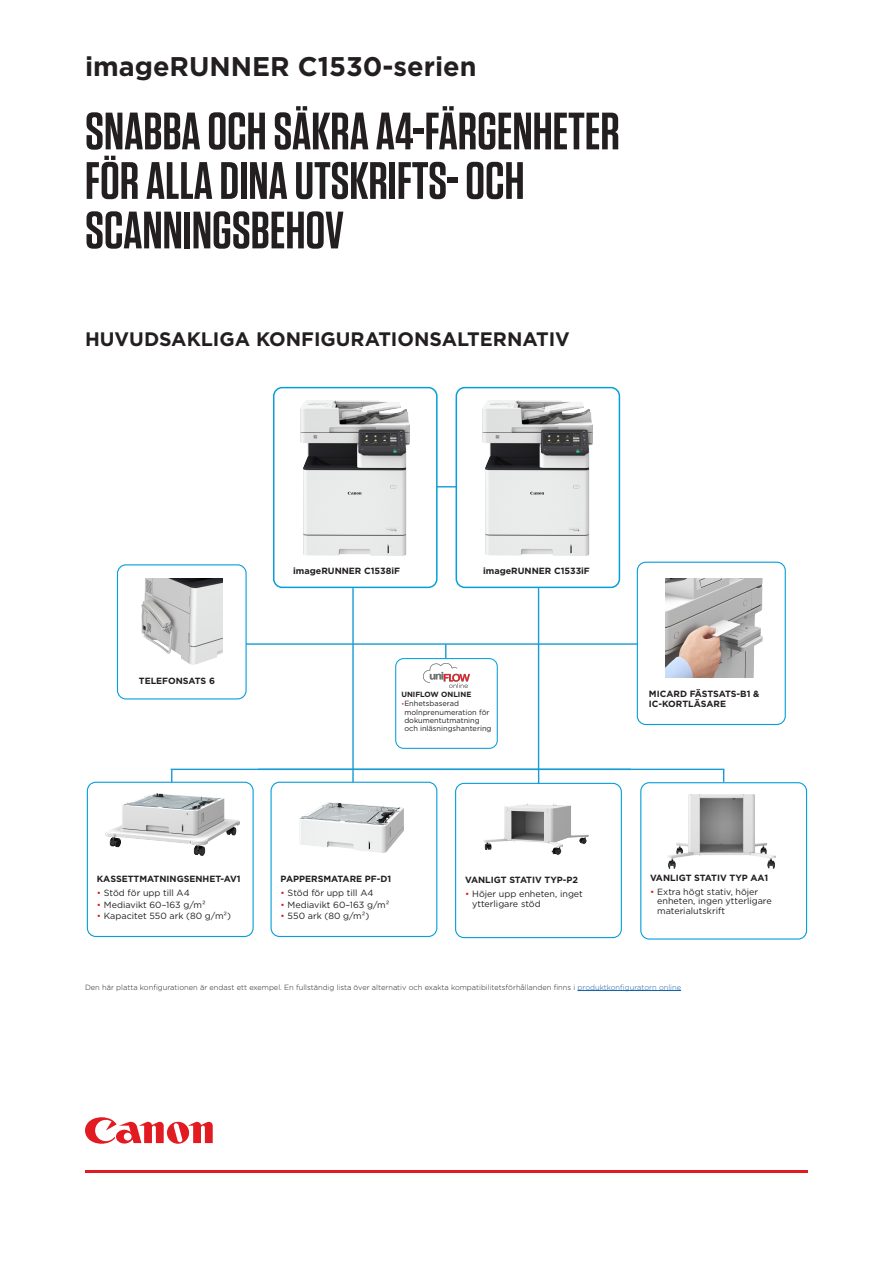
<style>
.page{position:relative;width:893px;height:1263px;background:#fff}
.page>*{position:absolute;margin:0;border:0;box-sizing:border-box;transform-origin:0 0}
.COVER_HEADER_LARGE{font:600 52.5px/49.5px "Tungsten";color:#231f20}
.HEADER_B{font:700 27px "Gotham";color:#231f20}
.HEADER_B-2{font:700 19.5px "Gotham";color:#231f20}
.COVER_HEADER_SMALL{font:9px/9.8px "Gotham";color:#231f20}
.BODY_BULLETS{font:700 9px/10.5px "Gotham";color:#231f20}
.HEADER_B-3{font:700 9px "Gotham";color:#231f20}
.COVER_HEADER_SMALL-2{font:700 9px "Gotham";color:#231f20}
.BODY_BULLETS-2{font:9px "Gotham";color:#231f20}
.t1{font:300 7.5px "Gotham";color:#231f20}
.COVER_HEADER_SMALL-3{font:7.5px/8.2px "Gotham";color:#231f20}
.COVER_HEADER_SMALL-4{font:700 7.5px "Gotham";color:#231f20}
.s1{font-size:6px;color:#e21a21}
.s2{color:#e21a21}
.s3{color:#175d9e}
</style>
<div class="page">
<svg style="left:85px;top:1117px;width:128px;height:27px"></svg>
<hr style="left:85px;top:1170px;width:723px;height:3px;background:#e21a21">
<div style="left:117px;top:564px;width:130px;height:135px;border:1px solid #069edb;border-radius:9px"></div>
<div style="left:637px;top:562px;width:149px;height:163px;border:1px solid #069edb;border-radius:9px"></div>
<div style="left:273px;top:387px;width:165px;height:201px;border:2px solid #069edb;border-radius:9px"></div>
<div style="left:456px;top:387px;width:164px;height:201px;border:2px solid #069edb;border-radius:9px"></div>
<img style="left:300px;top:401px;width:110px;height:155px">
<img style="left:483px;top:401px;width:109px;height:155px">
<img style="left:666px;top:579px;width:97px;height:98px">
<img style="left:142px;top:579px;width:80px;height:86px">
<hr style="left:578px;top:990px;width:103px;height:1px;background:#175d9e">
<hr style="left:246px;top:643px;width:391px;height:2px;background:#199bd4">
<hr style="left:352px;top:588px;width:2px;height:181px;background:#199bd4">
<hr style="left:538px;top:588px;width:1px;height:181px;background:#199bd4">
<svg style="left:436px;top:486px;width:20px;height:1px"></svg>
<img style="left:423px;top:664px;width:47px;height:23px">
<div style="left:395px;top:658px;width:103px;height:91px;border:1px solid #069edb;border-radius:8px"></div>
<svg style="left:445px;top:645px;width:1px;height:14px"></svg>
<div style="left:87px;top:782px;width:167px;height:155px;border:1px solid #069edb;border-radius:9px"></div>
<div style="left:271px;top:782px;width:166px;height:155px;border:1px solid #069edb;border-radius:9px"></div>
<img style="left:299px;top:802px;width:105px;height:50px">
<img style="left:105px;top:794px;width:134px;height:62px">
<div style="left:455px;top:783px;width:167px;height:155px;border:1px solid #069edb;border-radius:9px"></div>
<img style="left:484px;top:804px;width:104px;height:50px">
<svg style="left:171px;top:770px;width:1px;height:12px"></svg>
<hr style="left:171px;top:769px;width:553px;height:1px;background:#199bd4">
<svg style="left:352px;top:770px;width:2px;height:12px"></svg>
<svg style="left:538px;top:770px;width:1px;height:14px"></svg>
<div style="left:640px;top:782px;width:167px;height:157px;border:1px solid #069edb;border-radius:9px"></div>
<svg style="left:723px;top:770px;width:1px;height:12px"></svg>
<img style="left:667px;top:794px;width:109px;height:75px">
<p class="HEADER_B" style="left:85px;top:48px;width:393px">imageRUNNER C1530-serien</p>
<p class="COVER_HEADER_LARGE" style="left:85px;top:107px;width:536px">SNABBA OCH SÄKRA A4-FÄRGENHETER<br>FÖR ALLA DINA UTSKRIFTS- OCH<br>SCANNINGSBEHOV</p>
<p class="HEADER_B-2" style="left:85px;top:327px;width:486px">HUVUDSAKLIGA KONFIGURATIONSALTERNATIV</p>
<p class="BODY_BULLETS" style="left:139px;top:676px;width:78px">TELEFONSATS 6</p>
<p class="HEADER_B-3" style="left:293px;top:565px;width:108px">imageRUNNER C1538iF</p>
<p class="HEADER_B-3" style="left:483px;top:565px;width:108px">imageRUNNER C1533iF</p>
<p class="COVER_HEADER_SMALL-4" style="left:401px;top:689px;width:71px">UNIFLOW ONLINE</p>
<p class="COVER_HEADER_SMALL-3" style="left:404px;top:699px;width:89px;text-indent:-3px"><span class="s1">•</span>Enhetsbaserad molnprenumeration för dokumentutmatning och inläsningshantering</p>
<p class="BODY_BULLETS" style="left:97px;top:874px;width:145px">KASSETTMATNINGSENHET-AV1</p>
<p class="BODY_BULLETS-2" style="left:97px;top:887px;width:94px"><span class="s2">•</span> Stöd för upp till A4</p>
<p class="COVER_HEADER_SMALL" style="left:97px;top:899px;width:110px"><span class="s2">•</span> Mediavikt 60–163 g/m²</p>
<p class="COVER_HEADER_SMALL" style="left:97px;top:911px;width:136px"><span class="s2">•</span> Kapacitet 550 ark (80 g/m²)</p>
<p class="BODY_BULLETS" style="left:281px;top:874px;width:112px">PAPPERSMATARE PF-D1</p>
<p class="COVER_HEADER_SMALL" style="left:281px;top:888px;width:94px"><span class="s2">•</span> Stöd för upp till A4</p>
<p class="COVER_HEADER_SMALL" style="left:281px;top:899px;width:110px"><span class="s2">•</span> Mediavikt 60–163 g/m²</p>
<p class="COVER_HEADER_SMALL" style="left:281px;top:911px;width:90px"><span class="s2">•</span> 550 ark (80 g/m²)</p>
<p class="BODY_BULLETS" style="left:465px;top:875px;width:114px">VANLIGT STATIV TYP-P2</p>
<p class="COVER_HEADER_SMALL" style="left:472px;top:889px;width:112px;text-indent:-7px"><span class="s2">•</span> Höjer upp enheten, inget ytterligare stöd</p>
<p class="BODY_BULLETS" style="left:649px;top:688px;width:112px">MICARD FÄSTSATS-B1 &amp;<br>IC-KORTLÄSARE</p>
<p class="COVER_HEADER_SMALL-2" style="left:650px;top:871px;width:120px">VANLIGT STATIV TYP AA1</p>
<p class="COVER_HEADER_SMALL" style="left:657px;top:886px;width:116px;text-indent:-7px"><span class="s2">•</span> Extra högt stativ, höjer enheten, ingen ytterligare materialutskrift</p>
<p class="t1" style="left:85px;top:982px;width:598px">Den här platta konfigurationen är endast ett exempel. En fullständig lista över alternativ och exakta kompatibilitetsförhållanden finns i <span class="s3">produktkonfiguratorn online</span></p>
</div>
